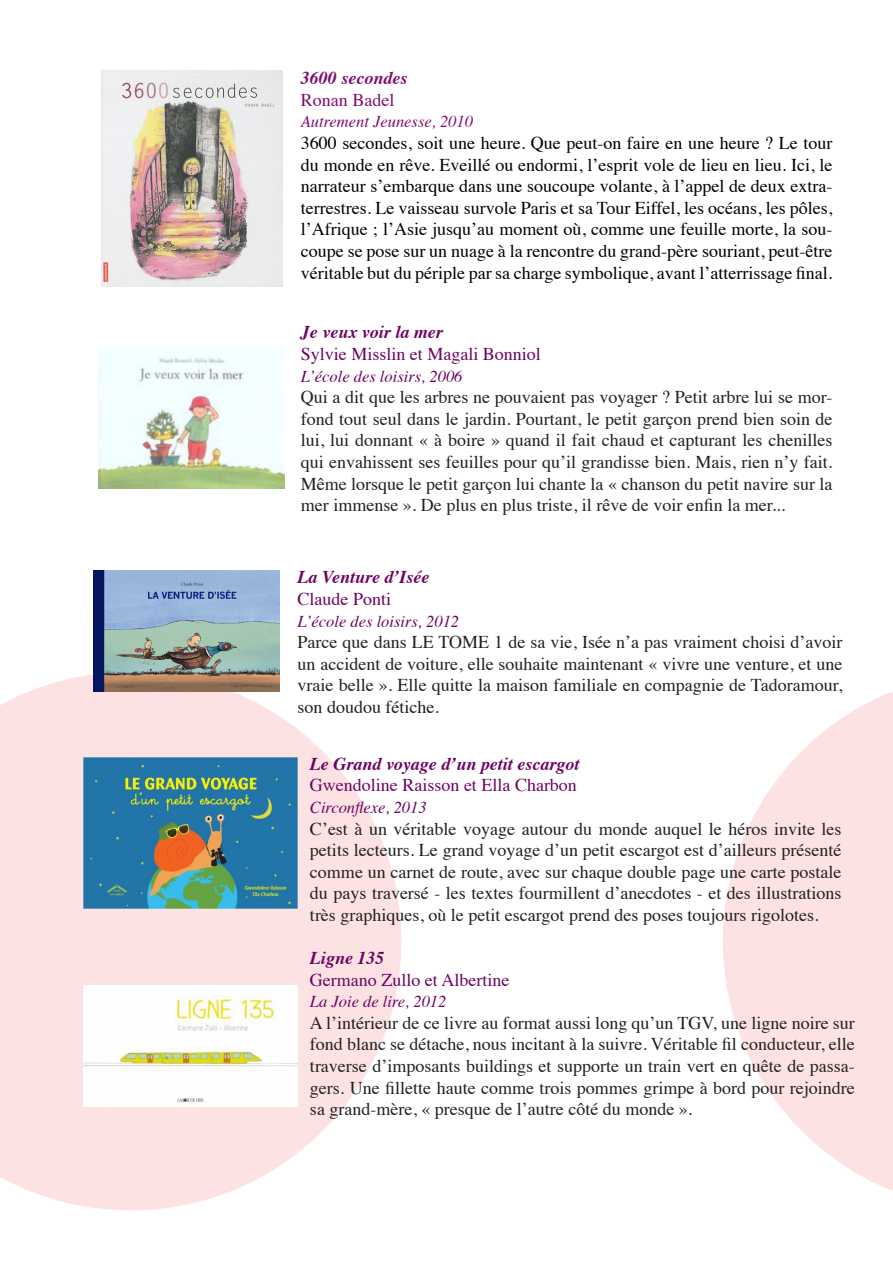
<style>
.page{position:relative;width:893px;height:1263px;background:#fff}
.page>*{position:absolute;margin:0;border:0;box-sizing:border-box;transform-origin:0 0}
.t1{font:18px/21.6px "Times";color:#231f20;text-align:justify}
.t2{font:18px/21.6px "Times";color:#000;text-align:justify}
.t3{font:18px "Times";color:#6e0261}
.t4{font:italic 700 18px "Times";color:#6e0261}
.t5{font:italic 700 18px "Times";color:#800d71}
.t6{font:18px "Times";color:#800d71}
.t7{font:italic 16.5px "Times";color:#6e0261}
.t8{font:italic 16.5px "Times";color:#800d71}
</style>
<div class="page">
<svg style="left:723px;top:691px;width:170px;height:500px;fill:#fce2e3"></svg>
<svg style="left:0;top:672px;width:401px;height:538px;fill:#fce2e3"></svg>
<img style="left:102px;top:71px;width:180px;height:215px">
<img style="left:99px;top:348px;width:186px;height:141px">
<img style="left:94px;top:570px;width:186px;height:122px">
<img style="left:83px;top:757px;width:215px;height:152px">
<img style="left:83px;top:985px;width:215px;height:121px">
<p class="t5" style="left:301px;top:61px;width:108px">3600 secondes</p>
<p class="t6" style="left:301px;top:83px;width:95px">Ronan Badel</p>
<p class="t8" style="left:301px;top:107px;width:174px">Autrement Jeunesse, 2010</p>
<p class="t2" style="left:301px;top:131px;width:533px">3600 secondes, soit une heure. Que peut-on faire en une heure ? Le tour du monde en rêve. Eveillé ou endormi, l’esprit vole de lieu en lieu. Ici, le narrateur s’embarque dans une soucoupe volante, à l’appel de deux extra&shy;terrestres. Le vaisseau survole Paris et sa Tour Eiffel, les océans, les pôles, l’Afrique ; l’Asie jusqu’au moment où, comme une feuille morte, la sou&shy;coupe se pose sur un nuage à la rencontre du grand-père souriant, peut-être véritable but du périple par sa charge symbolique, avant l’atterrissage final.</p>
<p class="t4" style="left:301px;top:315px;width:143px">Je veux voir la mer</p>
<p class="t3" style="left:301px;top:337px;width:242px">Sylvie Misslin et Magali Bonniol</p>
<p class="t7" style="left:301px;top:362px;width:163px">L’école des loisirs, 2006</p>
<p class="t1" style="left:301px;top:385px;width:533px">Qui a dit que les arbres ne pouvaient pas voyager ? Petit arbre lui se mor&shy;fond tout seul dans le jardin. Pourtant, le petit garçon prend bien soin de lui, lui donnant « à boire » quand il fait chaud et capturant les chenilles qui envahissent ses feuilles pour qu’il grandisse bien. Mais, rien n’y fait.<br>Même lorsque le petit garçon lui chante la « chanson du petit navire sur la mer immense ». De plus en plus triste, il rêve de voir enfin la mer...</p>
<p class="t4" style="left:298px;top:560px;width:133px">La Venture d’Isée</p>
<p class="t3" style="left:298px;top:582px;width:95px">Claude Ponti</p>
<p class="t7" style="left:298px;top:607px;width:163px">L’école des loisirs, 2012</p>
<p class="t1" style="left:298px;top:630px;width:546px">Parce que dans LE TOME 1 de sa vie, Isée n’a pas vraiment choisi d’avoir un accident de voiture, elle souhaite maintenant « vivre une venture, et une vraie belle ». Elle quitte la maison familiale en compagnie de Tadoramour, son doudou fétiche.</p>
<p class="t4" style="left:310px;top:747px;width:271px">Le Grand voyage d’un petit escargot</p>
<p class="t3" style="left:310px;top:768px;width:268px">Gwendoline Raisson et Ella Charbon</p>
<p class="t7" style="left:310px;top:793px;width:118px">Circonflexe, 2013</p>
<p class="t1" style="left:310px;top:816px;width:533px">C’est à un véritable voyage autour du monde auquel le héros invite les petits lecteurs. Le grand voyage d’un petit escargot est d’ailleurs présenté comme un carnet de route, avec sur chaque double page une carte postale du pays traversé - les textes fourmillent d’anecdotes - et des illustrations très graphiques, où le petit escargot prend des poses toujours rigolotes.</p>
<p class="t4" style="left:310px;top:941px;width:76px">Ligne 135</p>
<p class="t3" style="left:310px;top:963px;width:201px">Germano Zullo et Albertine</p>
<p class="t7" style="left:310px;top:987px;width:138px">La Joie de lire, 2012</p>
<p class="t1" style="left:310px;top:1010px;width:546px">A l’intérieur de ce livre au format aussi long qu’un TGV, une ligne noire sur fond blanc se détache, nous incitant à la suivre. Véritable fil conducteur, elle traverse d’imposants buildings et supporte un train vert en quête de passa&shy;gers. Une fillette haute comme trois pommes grimpe à bord pour rejoindre sa grand-mère, « presque de l’autre côté du monde ».</p>
</div>
